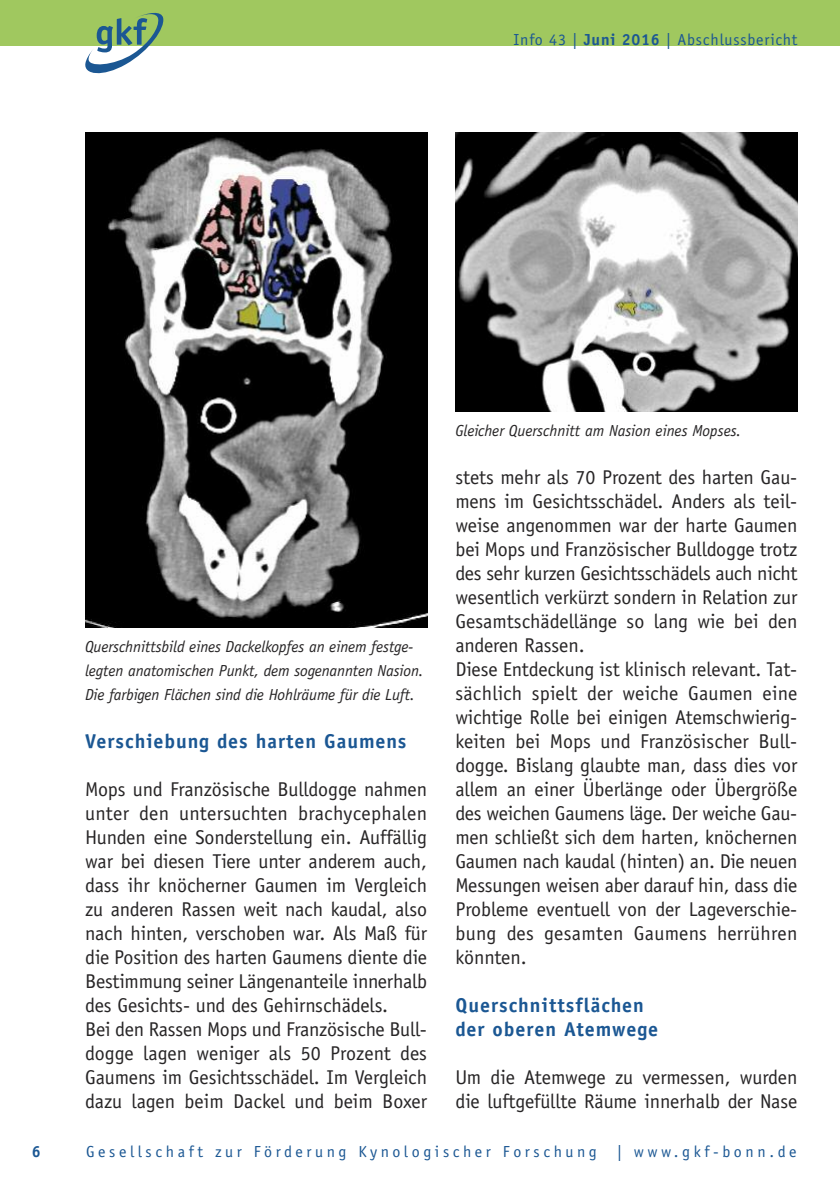
<style>
.page{position:relative;width:840px;height:1191px;background:#fff}
.page>*{position:absolute;margin:0;border:0;box-sizing:border-box;transform-origin:0 0}
.t1{font:20px/24px "Officina Sans";letter-spacing:-.005em;color:#272526}
.t2{font:700 20px/24px "Officina Sans";letter-spacing:.05em;color:#1b5793}
.t3{font:italic 16px/24px "Officina Sans";letter-spacing:-.005em;color:#272526}
.t4{font:16px "Officina Sans";letter-spacing:.225em;color:#1b5793}
.t5{font:16px "Officina Sans";letter-spacing:.05em;color:#1b5793}
.t6{font:700 16px "Officina Sans";color:#1b5793}
.s1{font-weight:700}
</style>
<div class="page">
<div style="left:0;top:0;width:839px;height:45px;background:#a0c85f"></div>
<svg style="left:85px;top:13px;width:80px;height:60px"></svg>
<img style="left:85px;top:132px;width:342px;height:495px">
<img style="left:455px;top:132px;width:342px;height:279px">
<p class="t5" style="left:513px;top:34px;width:285px">Info 43 | <span class="s1">Juni 2016</span> | Abschlussbericht</p>
<p class="t3" style="left:85px;top:635px;width:340px">Querschnittsbild eines Dackelkopfes an einem festge&shy;legten anatomischen Punkt, dem sogenannten Nasion.<br>Die farbigen Flächen sind die Hohlräume für die Luft.</p>
<p class="t2" style="left:85px;top:730px;width:322px">Verschiebung des harten Gaumens</p>
<p class="t1" style="left:85px;top:778px;width:343px">Mops und Französische Bulldogge nahmen unter den untersuchten brachycephalen Hunden eine Sonderstellung ein. Auffällig war bei diesen Tiere unter anderem auch, dass ihr knöcherner Gaumen im Vergleich zu anderen Rassen weit nach kaudal, also nach hinten, verschoben war. Als Maß für die Position des harten Gaumens diente die Bestimmung seiner Längenanteile innerhalb des Gesichts- und des Gehirnschädels.<br>Bei den Rassen Mops und Französische Bull&shy;dogge lagen weniger als 50 Prozent des Gaumens im Gesichtsschädel. Im Vergleich dazu lagen beim Dackel und beim Boxer</p>
<p class="t3" style="left:455px;top:419px;width:287px">Gleicher Querschnitt am Nasion eines Mopses.</p>
<p class="t1" style="left:455px;top:466px;width:343px">stets mehr als 70 Prozent des harten Gau&shy;mens im Gesichtsschädel. Anders als teil&shy;weise angenommen war der harte Gaumen bei Mops und Französischer Bulldogge trotz des sehr kurzen Gesichtsschädels auch nicht wesentlich verkürzt sondern in Relation zur Gesamtschädellänge so lang wie bei den anderen Rassen.<br>Diese Entdeckung ist klinisch relevant. Tat&shy;sächlich spielt der weiche Gaumen eine wichtige Rolle bei einigen Atemschwierig&shy;keiten bei Mops und Französischer Bull&shy;dogge. Bislang glaubte man, dass dies vor allem an einer Überlänge oder Übergröße des weichen Gaumens läge. Der weiche Gau&shy;men schließt sich dem harten, knöchernen Gaumen nach kaudal (hinten) an. Die neuen Messungen weisen aber darauf hin, dass die Probleme eventuell von der Lageverschie&shy;bung des gesamten Gaumens herrühren könnten.</p>
<p class="t2" style="left:455px;top:994px;width:204px">Querschnittsflächen der oberen Atemwege</p>
<p class="t1" style="left:455px;top:1066px;width:343px">Um die Atemwege zu vermessen, wurden die luftgefüllte Räume innerhalb der Nase</p>
<p class="t6" style="left:32px;top:1145px;width:10px">6</p>
<p class="t4" style="left:86px;top:1145px;width:512px">Gesellschaft zur Förderung Kynologischer Forschung</p>
<p class="t4" style="left:616px;top:1145px;width:181px">| www.gkf-bonn.de</p>
</div>
